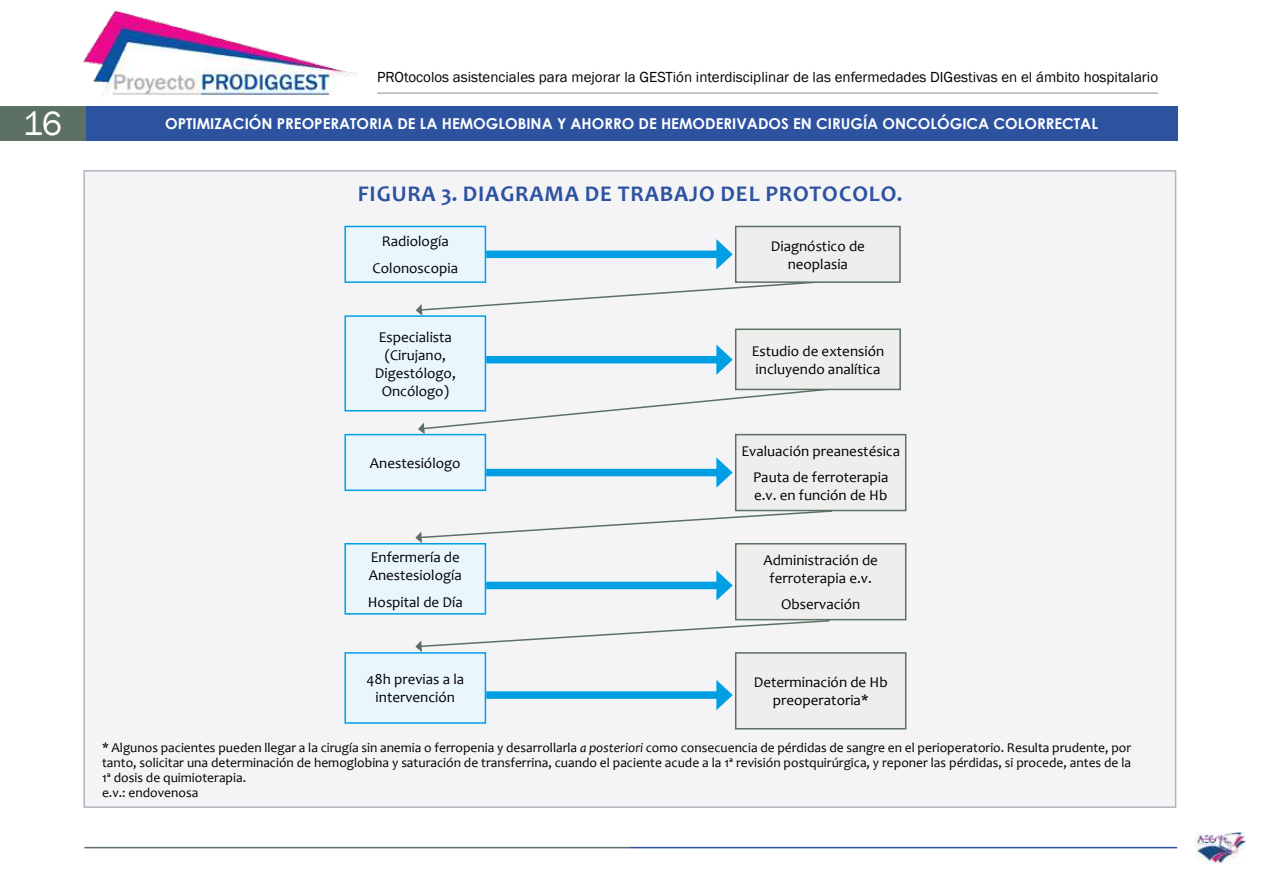
<style>
.page{position:relative;width:1263px;height:893px;background:#fff}
.page>*{position:absolute;margin:0;border:0;box-sizing:border-box;transform-origin:0 0}
.t1{font:34.5px "Franklin Gothic";color:#fff}
.t2{font:700 22.5px "Candara";letter-spacing:.04em;color:#2c52a0}
.t3{font:15px/18px "Candara";color:#000;text-align:center}
.t4{font:15px "Franklin Gothic";color:#000}
.t5{font:700 15px "Century Gothic";color:#fff}
.t6{font:13.5px/15px "Candara";color:#000}
.s1{font-style:italic}
</style>
<div class="page">
<img style="left:83px;top:10px;width:273px;height:87px">
<hr style="left:377px;top:92px;width:781px;height:2px;background:#b1b4bc">
<div style="left:85px;top:106px;width:1093px;height:34px;background:#2c52a0"></div>
<div style="left:0;top:106px;width:85px;height:34px;background:#5c7063"></div>
<hr style="left:84px;top:847px;width:546px;height:1px;background:#5c7063">
<hr style="left:630px;top:847px;width:547px;height:1px;background:#2c52a0">
<img style="left:1196px;top:833px;width:49px;height:31px">
<div style="left:84px;top:171px;width:1091px;height:636px;background:#f4f4f6"></div>
<svg style="left:416px;top:280px;width:398px;height:36px"></svg>
<svg style="left:418px;top:387px;width:419px;height:47px"></svg>
<svg style="left:415px;top:511px;width:419px;height:32px"></svg>
<svg style="left:415px;top:620px;width:416px;height:32px"></svg>
<div style="left:345px;top:226px;width:140px;height:56px;background:#eaf6fe"></div>
<div style="left:344px;top:226px;width:142px;height:57px;border:2px solid #009fe3"></div>
<div style="left:486px;top:251px;width:237px;height:7px;background:#009fe3"></div>
<svg style="left:716px;top:239px;width:17px;height:30px"></svg>
<div style="left:736px;top:226px;width:164px;height:56px;background:#eeeeed"></div>
<div style="left:735px;top:226px;width:166px;height:57px;border:2px solid #5c7063"></div>
<div style="left:345px;top:435px;width:140px;height:55px;background:#eaf6fe"></div>
<div style="left:344px;top:434px;width:142px;height:57px;border:2px solid #009fe3"></div>
<div style="left:486px;top:469px;width:237px;height:7px;background:#009fe3"></div>
<svg style="left:716px;top:457px;width:17px;height:31px"></svg>
<div style="left:736px;top:435px;width:170px;height:75px;background:#eeeeed"></div>
<div style="left:735px;top:434px;width:171px;height:77px;border:2px solid #5c7063"></div>
<div style="left:345px;top:544px;width:140px;height:70px;background:#eaf6fe"></div>
<div style="left:344px;top:543px;width:142px;height:72px;border:2px solid #009fe3"></div>
<div style="left:486px;top:582px;width:237px;height:7px;background:#009fe3"></div>
<svg style="left:716px;top:570px;width:17px;height:31px"></svg>
<div style="left:736px;top:544px;width:170px;height:76px;background:#eeeeed"></div>
<div style="left:735px;top:543px;width:171px;height:77px;border:2px solid #5c7063"></div>
<div style="left:345px;top:653px;width:140px;height:70px;background:#eaf6fe"></div>
<div style="left:344px;top:652px;width:142px;height:72px;border:2px solid #009fe3"></div>
<div style="left:486px;top:691px;width:237px;height:8px;background:#009fe3"></div>
<svg style="left:716px;top:680px;width:17px;height:30px"></svg>
<div style="left:736px;top:653px;width:170px;height:76px;background:#eeeeed"></div>
<div style="left:735px;top:652px;width:171px;height:77px;border:2px solid #5c7063"></div>
<div style="left:345px;top:316px;width:140px;height:95px;background:#eaf6fe"></div>
<div style="left:344px;top:315px;width:142px;height:96px;border:2px solid #009fe3"></div>
<div style="left:486px;top:356px;width:237px;height:7px;background:#009fe3"></div>
<svg style="left:716px;top:345px;width:17px;height:30px"></svg>
<div style="left:736px;top:329px;width:164px;height:60px;background:#eeeeed"></div>
<div style="left:735px;top:329px;width:166px;height:61px;border:2px solid #5c7063"></div>
<p class="t4" style="left:377px;top:67px;width:782px">PROtocolos asistenciales para mejorar la GESTión interdisciplinar de las enfermedades DIGestivas en el ámbito hospitalario</p>
<h1 class="t1" style="left:23px;top:102px;width:41px">16</h1>
<p class="t5" style="left:165px;top:114px;width:934px">OPTIMIZACIÓN PREOPERATORIA DE LA HEMOGLOBINA Y AHORRO DE HEMODERIVADOS EN CIRUGÍA ONCOLÓGICA COLORRECTAL</p>
<h2 class="t2" style="left:358px;top:179px;width:546px">FIGURA 3. DIAGRAMA DE TRABAJO DEL PROTOCOLO.</h2>
<p class="t3" style="left:373px;top:228px;width:87px;line-height:26.5px">Radiología<br>Colonoscopia</p>
<p class="t3" style="left:771px;top:237px;width:96px">Diagnóstico de neoplasia</p>
<p class="t3" style="left:375px;top:328px;width:82px">Especialista (Cirujano,<br>Digestólogo,<br>Oncólogo)</p>
<p class="t3" style="left:370px;top:454px;width:92px">Anestesiólogo</p>
<p class="t3" style="left:369px;top:548px;width:94px;text-align:left">Enfermería de<br>Anestesiología</p>
<p class="t3" style="left:368px;top:592px;width:96px">Hospital de Día</p>
<p class="t3" style="left:752px;top:342px;width:134px;text-align:left">Estudio de extensión incluyendo analítica</p>
<p class="t3" style="left:741px;top:437px;width:160px;line-height:26.5px">Evaluación preanestésica<br>Pauta de ferroterapia</p>
<p class="t3" style="left:754px;top:486px;width:135px">e.v. en función de Hb</p>
<p class="t3" style="left:763px;top:551px;width:116px">Administración de ferroterapia e.v.</p>
<p class="t3" style="left:781px;top:595px;width:81px">Observación</p>
<p class="t3" style="left:366px;top:670px;width:99px">48h previas a la intervención</p>
<p class="t3" style="left:754px;top:673px;width:135px">Determinación de Hb preoperatoria*</p>
<p class="t6" style="left:102px;top:740px;width:1030px">* Algunos pacientes pueden llegar a la cirugía sin anemia o ferropenia y desarrollarla <span class="s1">a posteriori</span> como consecuencia de pérdidas de sangre en el perioperatorio. Resulta prudente, por tanto, solicitar una determinación de hemoglobina y saturación de transferrina, cuando el paciente acude a la 1ª revisión postquirúrgica, y reponer las pérdidas, si procede, antes de la 1ª dosis de quimioterapia.<br>e.v.: endovenosa</p>
</div>
